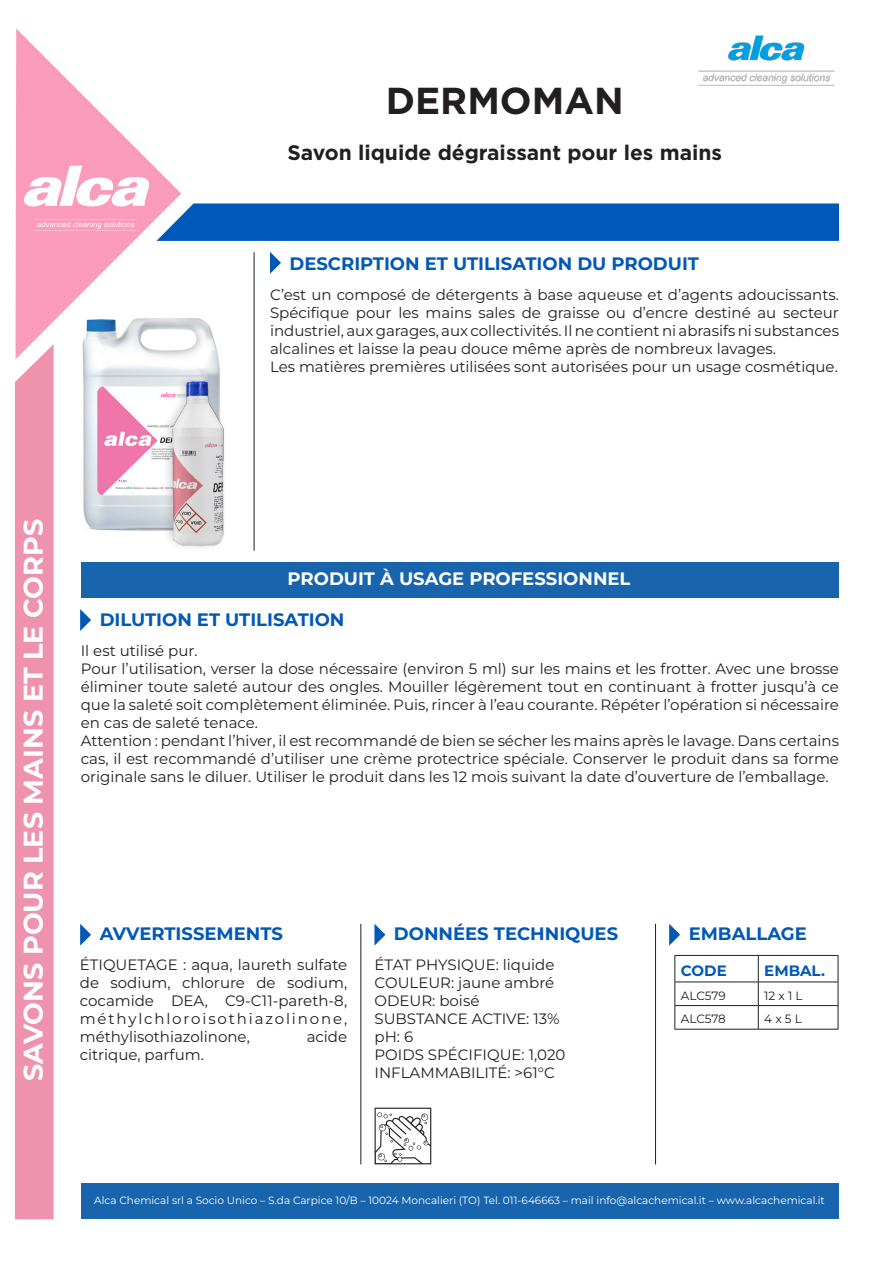
<style>
.page{position:relative;width:893px;height:1263px;background:#fff}
.page>*{position:absolute;margin:0;border:0;box-sizing:border-box;transform-origin:0 0}
.t1{font:700 37.5px "Gotham";color:#231f20}
.t2{font:700 27px "Montserrat";color:#fff}
.t3{font:700 21px "Gotham";color:#231f20}
.t4{font:700 18px "Montserrat";color:#0058b8}
.t5{font:700 18px "Montserrat";color:#fff}
.t6{font:15px/18px "Montserrat";color:#231f20;text-align:justify}
.t7{font:700 15px "Montserrat";color:#0058b8}
.t8{font:12px "Montserrat";letter-spacing:-.01em;color:#231f20}
.t9{font:10.5px "Montserrat";color:#fff}
</style>
<div class="page">
<img style="left:698px;top:35px;width:137px;height:51px">
<img style="left:83px;top:318px;width:137px;height:213px">
<div style="left:161px;top:372px;width:67px;height:180px;background:#231f20;opacity:.2"></div>
<img style="left:170px;top:381px;width:57px;height:170px">
<hr style="left:254px;top:252px;width:1px;height:299px;background:#231f20">
<svg style="left:270px;top:252px;width:11px;height:22px"></svg>
<svg style="left:80px;top:609px;width:11px;height:22px"></svg>
<svg style="left:16px;top:28px;width:165px;height:331px"></svg>
<svg style="left:24px;top:166px;width:125px;height:41px"></svg>
<svg style="left:34px;top:219px;width:104px;height:12px"></svg>
<svg style="left:156px;top:203px;width:683px;height:38px;background:#0a5eba"></svg>
<div style="left:15px;top:344px;width:39px;height:875px;background:#ef92ae"></div>
<div style="left:81px;top:561px;width:757px;height:36px;background:#1864ad"></div>
<div style="left:81px;top:1183px;width:757px;height:36px;background:#1864ad"></div>
<svg style="left:80px;top:924px;width:11px;height:22px"></svg>
<svg style="left:374px;top:924px;width:11px;height:22px"></svg>
<svg style="left:669px;top:924px;width:11px;height:22px"></svg>
<hr style="left:361px;top:924px;width:1px;height:240px;background:#231f20">
<hr style="left:655px;top:924px;width:1px;height:240px;background:#231f20">
<hr style="left:675px;top:955px;width:83px;height:1px;background:#231f20">
<hr style="left:758px;top:955px;width:80px;height:1px;background:#231f20">
<hr style="left:675px;top:982px;width:83px;height:1px;background:#231f20">
<hr style="left:758px;top:982px;width:80px;height:1px;background:#231f20">
<hr style="left:675px;top:1005px;width:83px;height:1px;background:#231f20">
<svg style="left:675px;top:956px;width:1px;height:73px"></svg>
<hr style="left:758px;top:1005px;width:80px;height:1px;background:#231f20">
<svg style="left:758px;top:956px;width:1px;height:73px"></svg>
<svg style="left:838px;top:956px;width:1px;height:73px"></svg>
<hr style="left:675px;top:1029px;width:83px;height:1px;background:#231f20">
<hr style="left:758px;top:1029px;width:80px;height:1px;background:#231f20">
<svg style="left:375px;top:1108px;width:56px;height:56px"></svg>
<p class="t1" style="left:386px;top:79px;width:239px">DERMOMAN</p>
<p class="t3" style="left:287px;top:140px;width:436px">Savon liquide dégraissant pour les mains</p>
<p class="t4" style="left:290px;top:251px;width:411px">DESCRIPTION ET UTILISATION DU PRODUIT</p>
<p class="t6" style="left:270px;top:286px;width:570px">C’est un composé de détergents à base aqueuse et d’agents adoucissants.<br>Spécifique pour les mains sales de graisse ou d’encre destiné au secteur industriel, aux garages, aux collectivités. Il ne contient ni abrasifs ni substances alcalines et laisse la peau douce même après de nombreux lavages.</p>
<p class="t6" style="left:270px;top:358px;width:569px">Les matières premières utilisées sont autorisées pour un usage cosmétique.</p>
<p class="t2" style="left:15px;top:1081px;width:563px;rotate:-90deg">SAVONS POUR LES MAINS ET LE CORPS</p>
<p class="t5" style="left:288px;top:567px;width:344px">PRODUIT À USAGE PROFESSIONNEL</p>
<p class="t4" style="left:100px;top:607px;width:246px">DILUTION ET UTILISATION</p>
<p class="t6" style="left:81px;top:641px;width:118px">Il est utilisé pur.</p>
<p class="t6" style="left:81px;top:659px;width:760px">Pour l’utilisation, verser la dose nécessaire (environ 5 ml) sur les mains et les frotter. Avec une brosse éliminer toute saleté autour des ongles. Mouiller légèrement tout en continuant à frotter jusqu’à ce que la saleté soit complètement éliminée. Puis, rincer à l’eau courante. Répéter l’opération si nécessaire en cas de saleté tenace.</p>
<p class="t6" style="left:81px;top:731px;width:760px">Attention : pendant l’hiver, il est recommandé de bien se sécher les mains après le lavage. Dans certains cas, il est recommandé d’utiliser une crème protectrice spéciale. Conserver le produit dans sa forme originale sans le diluer. Utiliser le produit dans les 12 mois suivant la date d’ouverture de l’emballage.</p>
<p class="t4" style="left:100px;top:922px;width:185px">AVVERTISSEMENTS</p>
<p class="t4" style="left:394px;top:922px;width:226px">DONNÉES TECHNIQUES</p>
<p class="t4" style="left:689px;top:922px;width:120px">EMBALLAGE</p>
<p class="t6" style="left:80px;top:955px;width:269px">ÉTIQUETAGE : aqua, laureth sulfate de sodium, chlorure de sodium, cocamide DEA, C9-C11-pareth-8, méthylchloroisothiazolinone, méthylisothiazolinone,</p>
<p class="t6" style="left:375px;top:955px;width:181px">ÉTAT PHYSIQUE: liquide</p>
<p class="t6" style="left:375px;top:973px;width:181px">COULEUR: jaune ambré</p>
<p class="t6" style="left:375px;top:991px;width:106px">ODEUR: boisé</p>
<p class="t6" style="left:375px;top:1009px;width:186px">SUBSTANCE ACTIVE: 13%</p>
<p class="t6" style="left:375px;top:1027px;width:40px">pH: 6</p>
<p class="t6" style="left:375px;top:1045px;width:192px">POIDS SPÉCIFIQUE: 1,020</p>
<p class="t6" style="left:375px;top:1063px;width:182px">INFLAMMABILITÉ: &gt;61°C</p>
<p class="t7" style="left:681px;top:961px;width:47px">CODE</p>
<p class="t7" style="left:764px;top:961px;width:62px">EMBAL.</p>
<p class="t8" style="left:681px;top:987px;width:47px">ALC579</p>
<p class="t8" style="left:764px;top:987px;width:40px">12 x 1 L</p>
<p class="t8" style="left:681px;top:1011px;width:47px">ALC578</p>
<p class="t8" style="left:764px;top:1011px;width:39px">4 x 5 L</p>
<p class="t6" style="left:307px;top:1027px;width:42px">acide</p>
<p class="t6" style="left:80px;top:1045px;width:126px">citrique, parfum.</p>
<p class="t9" style="left:94px;top:1193px;width:732px">Alca Chemical srl a Socio Unico – S.da Carpice 10/B – 10024 Moncalieri (TO) Tel. 011-646663 – mail info@alcachemical.it – www.alcachemical.it</p>
</div>
